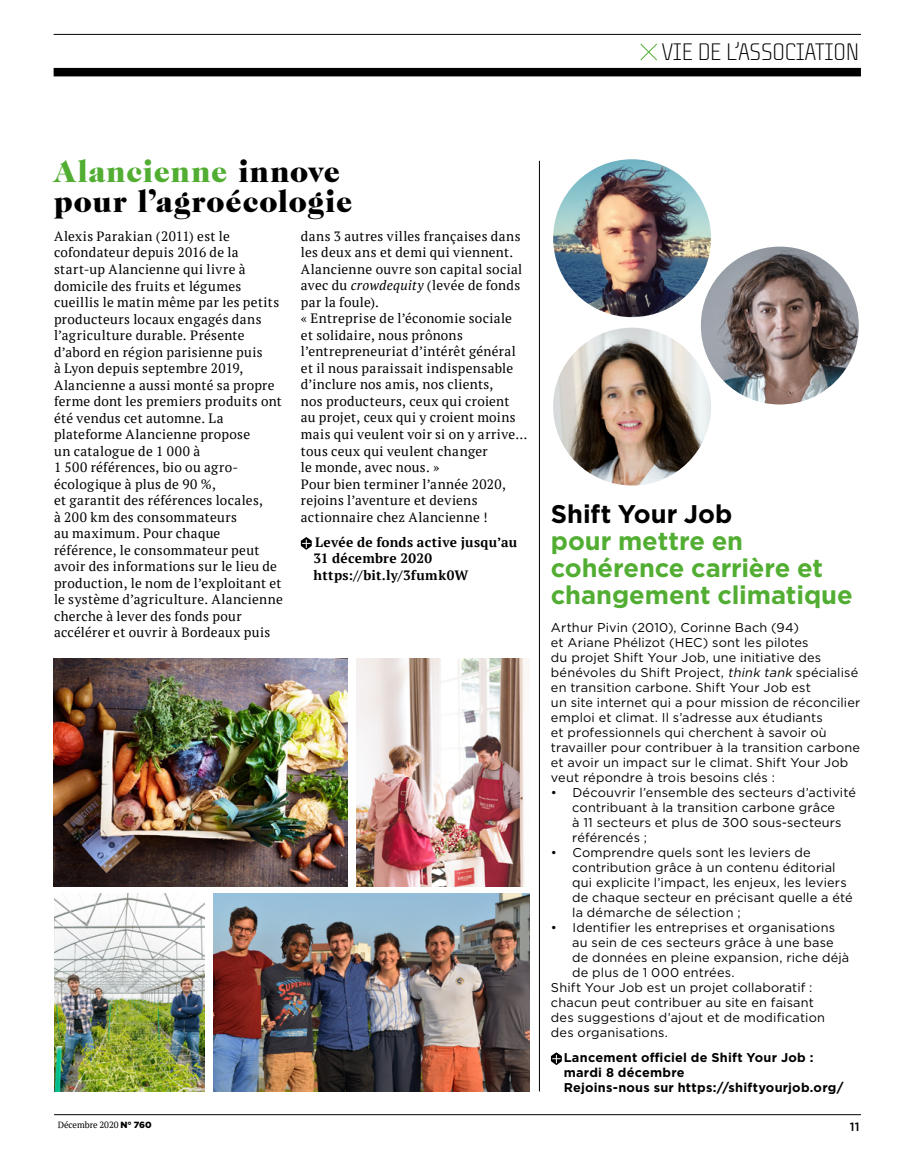
<style>
.page{position:relative;width:915px;height:1170px;background:#fff}
.page>*{position:absolute;margin:0;border:0;box-sizing:border-box;transform-origin:0 0}
.t1{font:900 31.5px/30px "Caslon Two Twenty Four";letter-spacing:.025em;color:#000}
.t2{font:25.95px "Transfer B Gauge";letter-spacing:-.01em;color:#000}
.t3{font:700 25.5px/27px "Gotham";letter-spacing:-.005em;color:#52ae32}
.t4{font:700 25.5px "Gotham";letter-spacing:-.005em;color:#000}
.t5{font:13.5px/16.5px "PT Serif";letter-spacing:.02em;color:#000}
.t6{font:700 13.5px/16.5px "PT Serif";letter-spacing:.02em;color:#000}
.t7{font:12.75px/15px "Gotham";letter-spacing:.015em;color:#000}
.t8{font:700 12.75px/15px "Gotham";letter-spacing:.02em;color:#000}
.t9{font:500 12px "Gotham";color:#000}
.t10{font:9px "PT Serif";letter-spacing:-.005em;color:#000}
.s1{color:#52ae32}
.s2{font-style:italic}
.s3{font-family:"Gotham";font-weight:900}
</style>
<div class="page">
<hr style="left:54px;top:1114px;width:806px;height:1px;background:#000">
<hr style="left:54px;top:34px;width:806px;height:1px;background:#000">
<svg style="left:640px;top:43px;width:17px;height:18px"></svg>
<div style="left:54px;top:68px;width:806px;height:8px;background:#000"></div>
<hr style="left:539px;top:161px;width:1px;height:930px;background:#000">
<svg style="left:550px;top:1052px;width:11px;height:12px"></svg>
<img style="left:553px;top:327px;width:157px;height:158px;border-radius:79px">
<img style="left:553px;top:159px;width:157px;height:158px;border-radius:79px">
<img style="left:700px;top:246px;width:158px;height:158px;border-radius:79px">
<img style="left:54px;top:658px;width:293px;height:227px">
<img style="left:356px;top:658px;width:173px;height:227px">
<img style="left:214px;top:893px;width:315px;height:198px">
<img style="left:54px;top:893px;width:150px;height:198px">
<svg style="left:301px;top:537px;width:10px;height:12px"></svg>
<h2 class="t2" style="left:661px;top:38px;width:199px">VIE DE L’ASSOCIATION</h2>
<h1 class="t1" style="left:54px;top:156px;width:300px"><span class="s1">Alancienne</span> innove pour l’agroécologie</h1>
<p class="t5" style="left:54px;top:228px;width:230px">Alexis Parakian (2011) est le cofondateur depuis 2016 de la start-up Alancienne qui livre à domicile des fruits et légumes cueillis le matin même par les petits producteurs locaux engagés dans l’agriculture durable. Présente d’abord en région parisienne puis<br>à Lyon depuis septembre 2019,<br>Alancienne a aussi monté sa propre ferme dont les premiers produits ont été vendus cet automne. La plateforme Alancienne propose<br>un catalogue de 1 000 à<br>1 500 références, bio ou agro&shy;écologique à plus de 90 %,<br>et garantit des références locales,<br>à 200 km des consommateurs<br>au maximum. Pour chaque référence, le consommateur peut avoir des informations sur le lieu de production, le nom de l’exploitant et le système d’agriculture. Alancienne cherche à lever des fonds pour accélérer et ouvrir à Bordeaux puis</p>
<p class="t5" style="left:301px;top:228px;width:228px">dans 3 autres villes françaises dans les deux ans et demi qui viennent.<br>Alancienne ouvre son capital social avec du <span class="s2">crowdequity</span> (levée de fonds par la foule).<br>« Entreprise de l’économie sociale et solidaire, nous prônons l’entrepreneuriat d’intérêt général et il nous paraissait indispensable d’inclure nos amis, nos clients,<br>nos producteurs, ceux qui croient au projet, ceux qui y croient moins mais qui veulent voir si on y arrive… tous ceux qui veulent changer<br>le monde, avec nous. »<br>Pour bien terminer l’année 2020, rejoins l’aventure et deviens actionnaire chez Alancienne !</p>
<p class="t6" style="left:313px;top:533px;width:205px">Levée de fonds active jusqu’au<br>31 décembre 2020 https://bit.ly/3fumk0W</p>
<h3 class="t4" style="left:550px;top:497px;width:183px">Shift Your Job</h3>
<h3 class="t3" style="left:550px;top:527px;width:303px">pour mettre en cohérence carrière et changement climatique</h3>
<p class="t7" style="left:550px;top:619px;width:311px">Arthur Pivin (2010), Corinne Bach (94)<br>et Ariane Phélizot (HEC) sont les pilotes<br>du projet Shift Your Job, une initiative des bénévoles du Shift Project, <span class="s2">think tank</span> spécialisé en transition carbone. Shift Your Job est<br>un site internet qui a pour mission de réconcilier emploi et climat. Il s’adresse aux étudiants<br>et professionnels qui cherchent à savoir où travailler pour contribuer à la transition carbone et avoir un impact sur le climat. Shift Your Job veut répondre à trois besoins clés :</p>
<p class="t7" style="left:572px;top:784px;width:285px;text-indent:-21px">• Découvrir l’ensemble des secteurs d’activité contribuant à la transition carbone grâce<br>à 11 secteurs et plus de 300 sous-secteurs référencés ;</p>
<p class="t7" style="left:572px;top:844px;width:282px;text-indent:-21px">• Comprendre quels sont les leviers de contribution grâce à un contenu éditorial qui explicite l’impact, les enjeux, les leviers de chaque secteur en précisant quelle a été la démarche de sélection ;</p>
<p class="t7" style="left:550px;top:919px;width:285px">• Identifier les entreprises et organisations</p>
<p class="t7" style="left:572px;top:934px;width:263px">au sein de ces secteurs grâce à une base</p>
<p class="t7" style="left:572px;top:949px;width:278px">de données en pleine expansion, riche déjà</p>
<p class="t7" style="left:572px;top:964px;width:164px">de plus de 1 000 entrées.</p>
<p class="t7" style="left:550px;top:979px;width:263px">Shift Your Job est un projet collaboratif :</p>
<p class="t7" style="left:550px;top:994px;width:264px">chacun peut contribuer au site en faisant</p>
<p class="t7" style="left:550px;top:1009px;width:275px">des suggestions d’ajout et de modification</p>
<p class="t7" style="left:550px;top:1024px;width:118px">des organisations.</p>
<p class="t8" style="left:563px;top:1049px;width:281px">Lancement officiel de Shift Your Job : mardi 8 décembre<br>Rejoins-nous sur https://shiftyourjob.org/</p>
<p class="t10" style="left:58px;top:1119px;width:95px">Décembre 2020 <span class="s3">N° 760</span></p>
<p class="t9" style="left:849px;top:1118px;width:11px">11</p>
</div>
